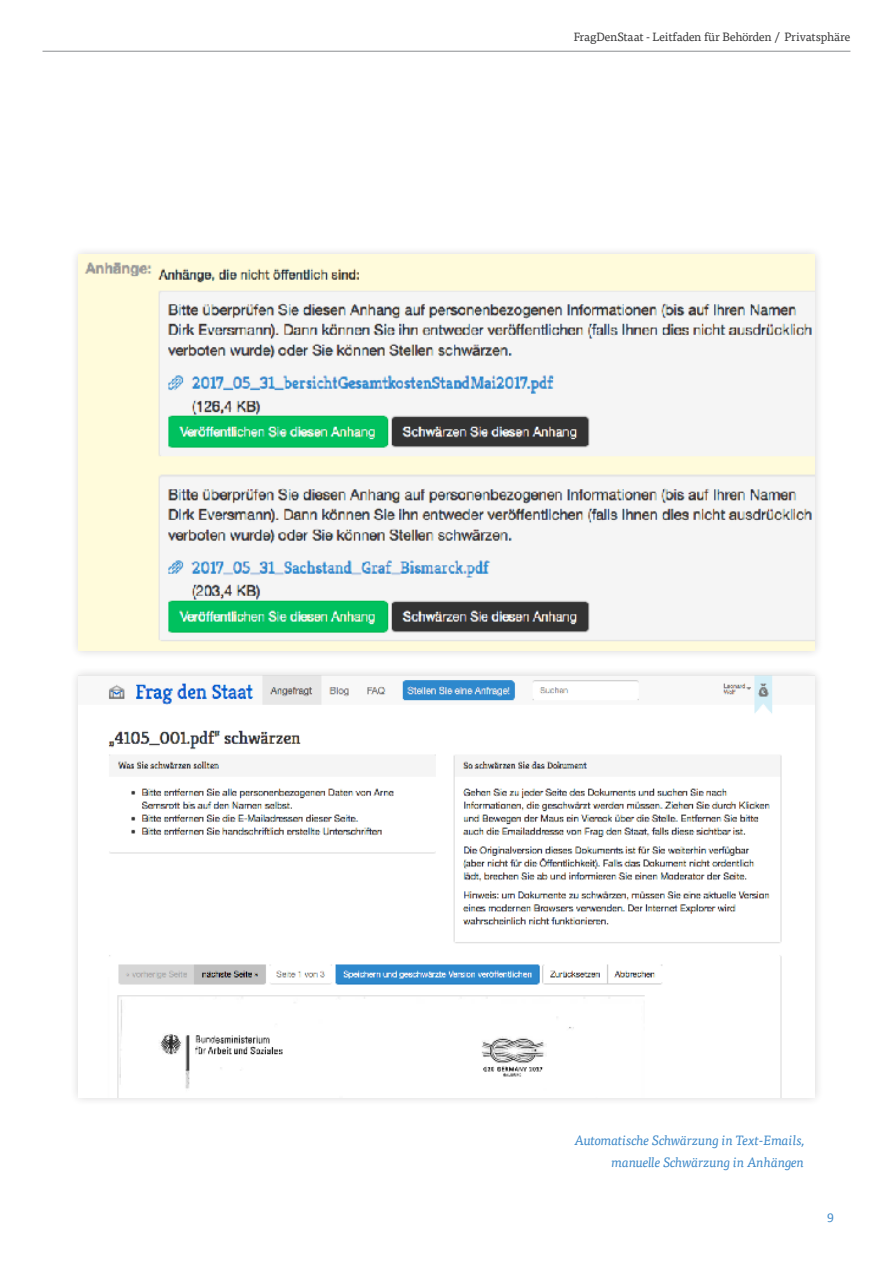
<style>
.page{position:relative;width:893px;height:1263px;background:#fff}
.page>*{position:absolute;margin:0;border:0;box-sizing:border-box;transform-origin:0 0}
.Fließtext{font:italic 13.5px "Tisa Pro";letter-spacing:-.025em;color:#408ac9}
.t1{font:13.5px "Calibri";color:#408ac9}
.t2{font:12px "Tisa Pro";letter-spacing:-.02em;color:#3e3e3f}
</style>
<div class="page">
<hr style="left:43px;top:51px;width:807px;height:1px;background:#8b8d90">
<div style="left:69px;top:246px;width:755px;height:413px;background:#231f20;opacity:.2"></div>
<img style="left:78px;top:255px;width:737px;height:395px">
<div style="left:69px;top:666px;width:755px;height:440px;background:#231f20;opacity:.2"></div>
<img style="left:78px;top:675px;width:737px;height:422px">
<p class="t2" style="left:574px;top:28px;width:278px">FragDenStaat - Leitfaden für Behörden / Privatsphäre</p>
<p class="Fließtext" style="left:575px;top:1131px;width:231px">Automatische Schwärzung in Text-Emails,</p>
<p class="Fließtext" style="left:612px;top:1153px;width:194px">manuelle Schwärzung in Anhängen</p>
<p class="t1" style="left:827px;top:1208px;width:8px">9</p>
</div>
